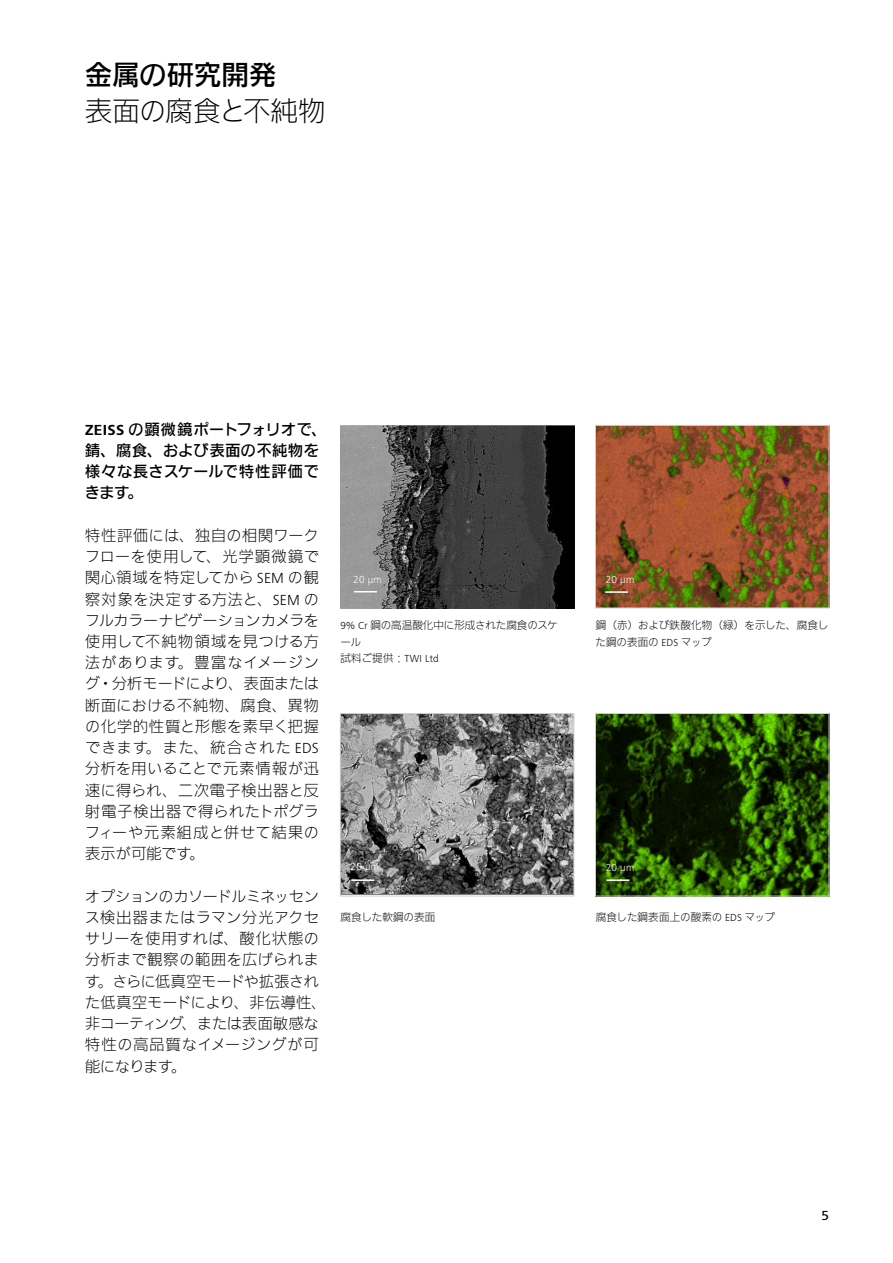
<style>
.page{position:relative;width:893px;height:1263px;background:#fff}
.page>*{position:absolute;margin:0;border:0;box-sizing:border-box;transform-origin:0 0}
.t1{font:300 27px "Iwa N Go Pro";color:#000}
.t2{font:500 27px "Iwa N Go Pro";letter-spacing:.015em;color:#000}
.t3{font:300 15px/21.3px "Iwa N Go Pro";letter-spacing:.03em;color:#000;text-align:justify}
.t4{font:500 15px/21.3px "Iwa N Go Pro";letter-spacing:.045em;color:#000}
.t5{font:500 13.5px "ZEISS Frutiger Next W1 G";color:#000}
.t6{font:300 10.5px/16.5px "Iwa N Go Pro";color:#000}
.t7{font:300 10.5px "ZEISS Frutiger Next W1 G";letter-spacing:.02em;color:#fff}
.s1{font-family:"ZEISS Frutiger Next W1 G";font-weight:700}
.s2{font-family:"ZEISS Frutiger Next W1 G"}
</style>
<div class="page">
<img style="left:340px;top:425px;width:234px;height:183px">
<img style="left:597px;top:427px;width:230px;height:179px">
<div style="left:595px;top:425px;width:234px;height:183px;border:1px solid #cccecf"></div>
<img style="left:597px;top:715px;width:230px;height:179px">
<div style="left:595px;top:713px;width:234px;height:183px;border:1px solid #cccecf"></div>
<img style="left:342px;top:715px;width:230px;height:179px">
<div style="left:340px;top:713px;width:234px;height:183px;border:1px solid #cccecf"></div>
<svg style="left:354px;top:591px;width:23px;height:1px"></svg>
<hr style="left:351px;top:879px;width:23px;height:2px;background:#fff">
<hr style="left:605px;top:591px;width:23px;height:2px;background:#fff">
<hr style="left:607px;top:879px;width:22px;height:2px;background:#fff">
<h1 class="t2" style="left:85px;top:55px;width:193px">金属の研究開発</h1>
<h1 class="t1" style="left:85px;top:91px;width:242px">表面の腐食と不純物</h1>
<p class="t4" style="left:85px;top:417px;width:243px"><span class="s1">ZEISS</span> の顕微鏡ポートフォリオで、錆、腐食、および表面の不純物を様々な長さスケールで特性評価できます。</p>
<p class="t3" style="left:85px;top:524px;width:235px">特性評価には、独自の相関ワークフローを使用して、光学顕微鏡で関心領域を特定してから <span class="s2">SEM</span> の観察対象を決定する方法と、<span class="s2">SEM</span> のフルカラーナビゲーションカメラを使用して不純物領域を見つける方法があります。豊富なイメージング・分析モードにより、表面または断面における不純物、腐食、異物の化学的性質と形態を素早く把握できます。また、統合された <span class="s2">EDS</span>分析を用いることで元素情報が迅速に得られ、二次電子検出器と反射電子検出器で得られたトポグラフィーや元素組成と併せて結果の表示が可能です。</p>
<p class="t3" style="left:85px;top:884px;width:243px;text-align:left">オプションのカソードルミネッセンス検出器またはラマン分光アクセサリーを使用すれば、酸化状態の分析まで観察の範囲を広げられます。さらに低真空モードや拡張された低真空モードにより、非伝導性、非コーティング、または表面敏感な特性の高品質なイメージングが可能になります。</p>
<p class="t7" style="left:353px;top:572px;width:30px">20 µm</p>
<p class="t6" style="left:340px;top:616px;width:219px"><span class="s2">9% Cr</span> 鋼の高温酸化中に形成された腐食のスケール<br>試料ご提供：<span class="s2">TWI Ltd</span></p>
<p class="t7" style="left:351px;top:859px;width:30px">20 µm</p>
<p class="t6" style="left:341px;top:908px;width:96px">腐食した軟鋼の表面</p>
<p class="t7" style="left:606px;top:572px;width:30px">20 µm</p>
<p class="t6" style="left:595px;top:616px;width:234px">鋼（赤）および鉄酸化物（緑）を示した、腐食した鋼の表面の <span class="s2">EDS</span> マップ</p>
<p class="t7" style="left:606px;top:860px;width:30px">20 µm</p>
<p class="t6" style="left:596px;top:908px;width:181px">腐食した鋼表面上の酸素の <span class="s2">EDS</span> マップ</p>
<p class="t5" style="left:822px;top:1206px;width:9px">5</p>
</div>
